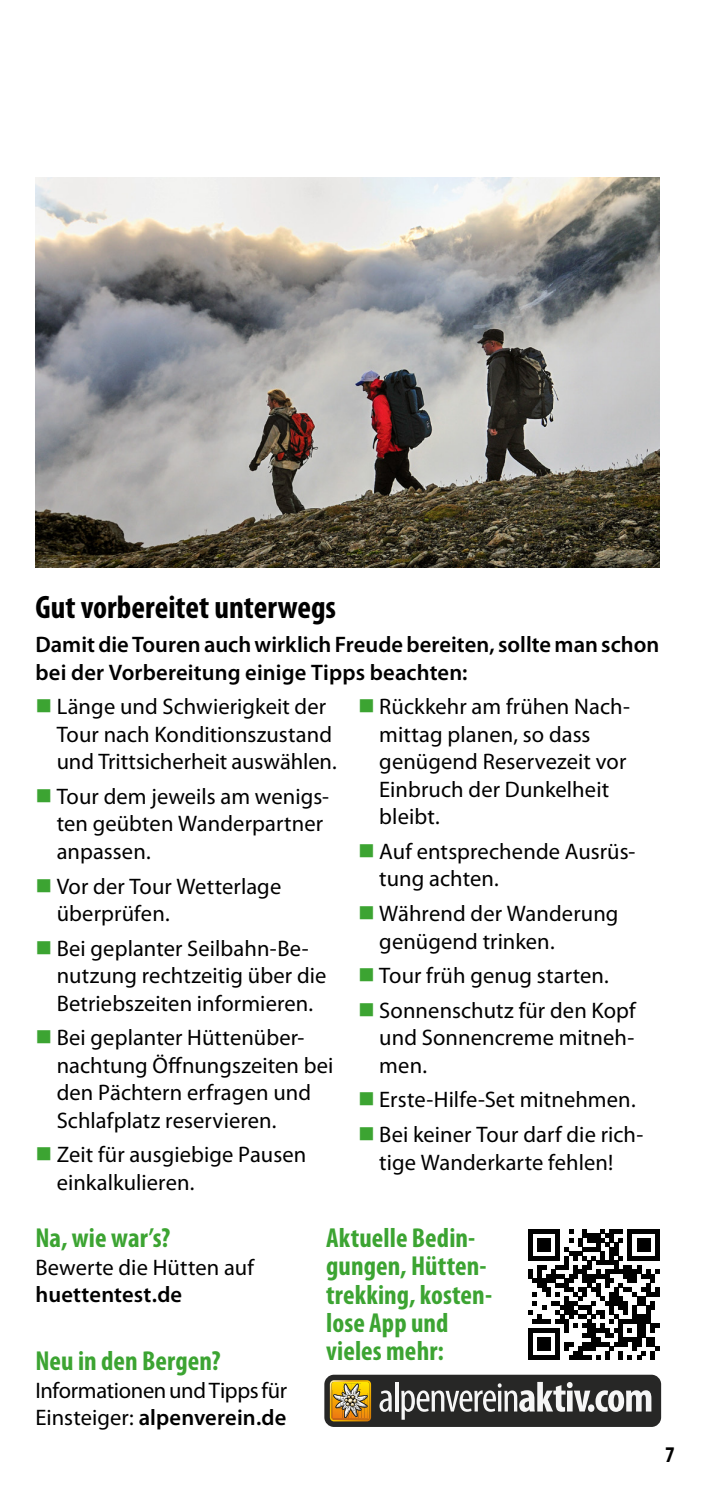
<style>
.page{position:relative;width:709px;height:1489px;background:#fff}
.page>*{position:absolute;margin:0;border:0;box-sizing:border-box;transform-origin:0 0}
._02-Headline__1mm_1{font:700 condensed 32.5px "Myriad Pro";color:#000}
._03a-Subline_0{font:700 condensed 27.5px/28.2px "Myriad Pro";letter-spacing:.005em;color:#3ca432}
._04b-Text-Links__1mm{font:22.5px/27.5px "Myriad Pro";letter-spacing:.005em;color:#000}
._05b-Text-Block__1mm{font:600 22.5px/27.5px "Myriad Pro";letter-spacing:.005em;color:#000}
._04b-Text-Links__1mm-2{font:600 22.5px "Myriad Pro";letter-spacing:.005em;color:#000}
._04b-Text-Links__1mm-3{font:22.5px "Myriad Pro";letter-spacing:-.015em;color:#000}
.t1{font:700 condensed 22.5px "Myriad Pro";color:#000}
.s1{font-weight:600}
.s2{font-weight:400}
</style>
<div class="page">
<img style="left:35px;top:177px;width:624px;height:390px">
<div style="left:324px;top:1374px;width:337px;height:52px;background:#272726;border-radius:10px"></div>
<svg style="left:379px;top:1390px;width:13px;height:21px"></svg>
<hr style="left:395px;top:1381px;width:3px;height:30px;background:#f6f6f6">
<svg style="left:401px;top:1381px;width:250px;height:38px"></svg>
<svg style="left:330px;top:1380px;width:41px;height:41px;background:#c59b39"></svg>
<svg style="left:528px;top:1229px;width:131px;height:130px"></svg>
<p class="_02-Headline__1mm_1" style="left:35px;top:586px;width:302px">Gut vorbereitet unterwegs</p>
<p class="_05b-Text-Block__1mm" style="left:35px;top:630px;width:625px">Damit die Touren auch wirklich Freude bereiten, sollte man schon bei der Vorbereitung einige Tipps beachten:</p>
<p class="_04b-Text-Links__1mm" style="left:57px;top:692px;width:281px">Länge und Schwierigkeit der<br>Tour nach Konditionszustand und Trittsicherheit auswählen.</p>
<p class="_04b-Text-Links__1mm" style="left:57px;top:782px;width:274px">Tour dem jeweils am wenigs&shy;ten geübten Wanderpartner anpassen.</p>
<p class="_04b-Text-Links__1mm" style="left:57px;top:871px;width:226px">Vor der Tour Wetterlage überprüfen.</p>
<p class="_04b-Text-Links__1mm" style="left:57px;top:933px;width:271px">Bei geplanter Seilbahn-Be&shy;nutzung rechtzeitig über die<br>Betriebszeiten informieren.</p>
<p class="_04b-Text-Links__1mm" style="left:57px;top:1023px;width:278px">Bei geplanter Hüttenüber&shy;nachtung Öffnungszeiten bei den Pächtern erfragen und<br>Schlafplatz reservieren.</p>
<p class="_04b-Text-Links__1mm" style="left:57px;top:1140px;width:251px">Zeit für ausgiebige Pausen einkalkulieren.</p>
<p class="_04b-Text-Links__1mm" style="left:379px;top:692px;width:251px">Rückkehr am frühen Nach&shy;mittag planen, so dass genügend Reservezeit vor<br>Einbruch der Dunkelheit bleibt.</p>
<p class="_04b-Text-Links__1mm" style="left:379px;top:837px;width:258px">Auf entsprechende Ausrüs&shy;tung achten.</p>
<p class="_04b-Text-Links__1mm" style="left:379px;top:899px;width:241px">Während der Wanderung genügend trinken.</p>
<p class="_04b-Text-Links__1mm" style="left:379px;top:961px;width:231px">Tour früh genug starten.</p>
<p class="_04b-Text-Links__1mm" style="left:379px;top:996px;width:258px;text-align:justify">Sonnenschutz für den Kopf und Sonnencreme mitneh&shy;men.</p>
<p class="_04b-Text-Links__1mm" style="left:379px;top:1085px;width:258px">Erste-Hilfe-Set mitnehmen.</p>
<p class="_04b-Text-Links__1mm" style="left:379px;top:1120px;width:264px">Bei keiner Tour darf die rich&shy;tige Wanderkarte fehlen!</p>
<p class="_03a-Subline_0" style="left:35px;top:1223px;width:136px">Na, wie war’s?</p>
<p class="_04b-Text-Links__1mm" style="left:35px;top:1252px;width:220px">Bewerte die Hütten auf <span class="s1">huettentest.de</span></p>
<p class="_03a-Subline_0" style="left:35px;top:1346px;width:187px">Neu in den Bergen?</p>
<p class="_04b-Text-Links__1mm-3" style="left:35px;top:1375px;width:253px">Informationen und Tipps für</p>
<p class="_04b-Text-Links__1mm-2" style="left:35px;top:1403px;width:252px"><span class="s2">Einsteiger:</span> alpenverein.de</p>
<p class="_03a-Subline_0" style="left:326px;top:1223px;width:167px">Aktuelle Bedin&shy;gungen, Hütten&shy;trekking, kosten&shy;lose App und vieles mehr:</p>
<p class="t1" style="left:665px;top:1439px;width:11px">7</p>
</div>
